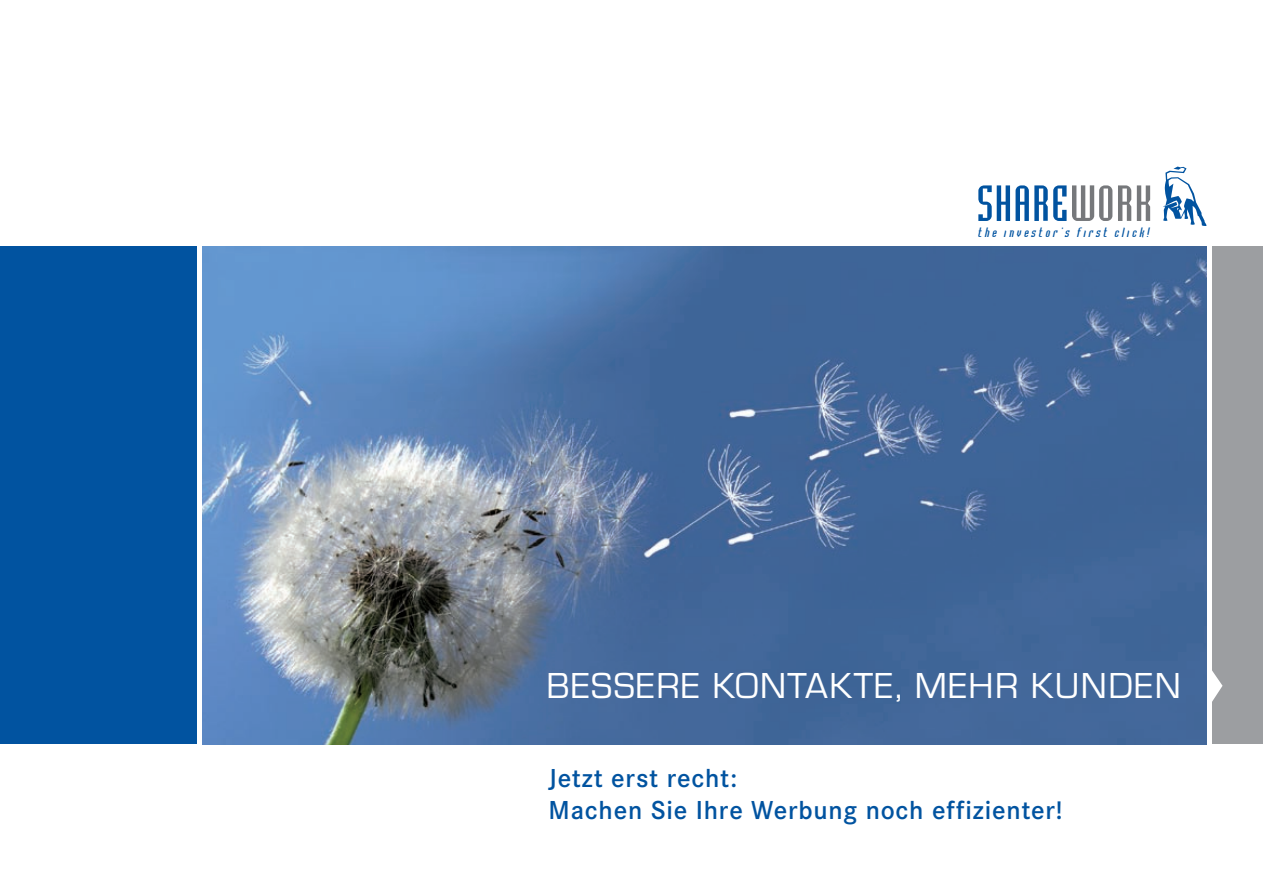
<style>
.page{position:relative;width:1263px;height:893px;background:#fff}
.page>*{position:absolute;margin:0;border:0;box-sizing:border-box;transform-origin:0 0}
.t1{font:37.5px "Eurostile T";letter-spacing:.04em;color:#fff}
.t2{font:600 27px/32.4px "Corporate S";letter-spacing:.03em;color:#0153a0}
.t3{font:italic 12.45px "Badloc";color:#0153a0}
</style>
<div class="page">
<img style="left:202px;top:247px;width:1005px;height:497px">
<svg style="left:978px;top:185px;width:88px;height:36px"></svg>
<svg style="left:1072px;top:185px;width:40px;height:36px"></svg>
<svg style="left:1118px;top:185px;width:13px;height:36px"></svg>
<svg style="left:1137px;top:185px;width:13px;height:36px"></svg>
<svg style="left:1163px;top:167px;width:43px;height:59px"></svg>
<div style="left:0;top:247px;width:196px;height:497px;background:#0153a0"></div>
<div style="left:1213px;top:247px;width:50px;height:497px;background:#9c9ea1"></div>
<svg style="left:1212px;top:668px;width:10px;height:37px"></svg>
<p class="t3" style="left:977px;top:225px;width:177px">the investor's first click!</p>
<h1 class="t1" style="left:546px;top:665px;width:636px">BESSERE KONTAKTE, MEHR KUNDEN</h1>
<p class="t2" style="left:549px;top:762px;width:515px">Jetzt erst recht:<br>Machen Sie Ihre Werbung noch effizienter!</p>
</div>
